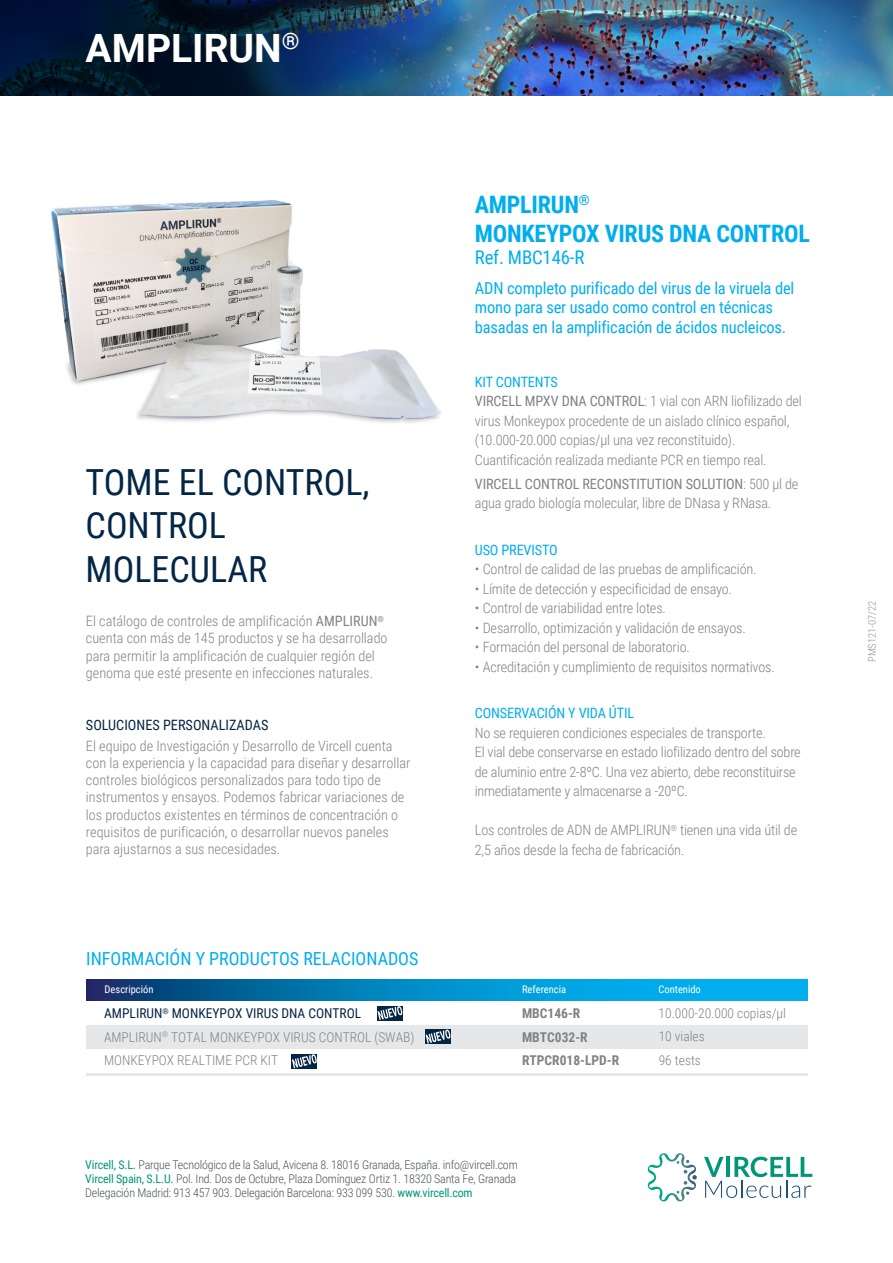
<style>
.page{position:relative;width:893px;height:1263px;background:#fff}
.page>*{position:absolute;margin:0;border:0;box-sizing:border-box;transform-origin:0 0}
.t1{font:700 39px "Roboto";color:#fff}
.t2{font:36px/43.2px "Roboto Condensed";color:#042645}
.t3{font:700 24px/28.8px "Roboto Condensed";letter-spacing:-.01em;color:#00aeef}
.t4{font:18.9px "Roboto Condensed";letter-spacing:-.01em;color:#00aeef}
.t5{font:18px "Roboto Condensed";color:#00aeef}
.t6{font:16.5px/19.5px "Roboto Condensed";letter-spacing:-.01em;color:#00aeef}
.t7{font:300 14.25px/17.1px "Roboto Condensed";letter-spacing:-.01em;color:#808285}
.t8{font:14.25px "Roboto Condensed";letter-spacing:-.01em;color:#00aeef}
.t9{font:14.25px "Roboto Condensed";color:#042645}
.t10{font:300 13.5px/23.4px "Roboto Condensed";color:#808285}
.t11{font:700 13.5px/23.4px "Roboto Condensed";color:#808285}
.t12{font:300 12px/14.4px "Roboto Condensed";letter-spacing:-.015em;color:#4c5454}
.t13{font:10.5px "Roboto Condensed";color:#fff}
.t14{font:300 10.5px "Roboto Condensed";color:#939598}
.s1{font-weight:400}
.s2{font-weight:400;color:#00aeef}
.s3{font-weight:400;color:#042645}
.s4{font-weight:400;color:#009778}
</style>
<div class="page">
<img style="left:480px;top:0;width:413px;height:95px">
<img style="left:51px;top:200px;width:391px;height:223px">
<div style="left:86px;top:1025px;width:721px;height:23px;background:#e6e7e9"></div>
<hr style="left:86px;top:1073px;width:721px;height:3px;background:#e6e7e9">
<svg style="left:86px;top:980px;width:721px;height:21px;background:#0285c0"></svg>
<svg style="left:0;top:0;width:480px;height:95px;background:#0e2d4e"></svg>
<svg style="left:647px;top:1153px;width:165px;height:49px"></svg>
<svg style="left:377px;top:1006px;width:25px;height:14px"></svg>
<div style="left:292px;top:1054px;width:25px;height:15px;background:#042645"></div>
<svg style="left:292px;top:1054px;width:25px;height:14px"></svg>
<div style="left:425px;top:1029px;width:25px;height:15px;background:#042645"></div>
<svg style="left:426px;top:1029px;width:24px;height:14px"></svg>
<h1 class="t1" style="left:86px;top:20px;width:215px">AMPLIRUN<sup>®</sup></h1>
<h2 class="t2" style="left:86px;top:459px;width:285px">TOME EL CONTROL,<br>CONTROL<br>MOLECULAR</h2>
<p class="t7" style="left:86px;top:612px;width:303px">El catálogo de controles de amplificación <span class="s1">AMPLIRUN</span><sup>® </sup>cuenta con más de 145 productos y se ha desarrollado para permitir la amplificación de cualquier región del genoma que esté presente en infecciones naturales.</p>
<p class="t9" style="left:86px;top:714px;width:184px">SOLUCIONES PERSONALIZADAS</p>
<p class="t7" style="left:86px;top:737px;width:326px">El equipo de Investigación y Desarrollo de Vircell cuenta con la experiencia y la capacidad para diseñar y desarrollar controles biológicos personalizados para todo tipo de instrumentos y ensayos. Podemos fabricar variaciones de los productos existentes en términos de concentración o requisitos de purificación, o desarrollar nuevos paneles para ajustarnos a sus necesidades.</p>
<p class="t5" style="left:86px;top:946px;width:334px">INFORMACIÓN Y PRODUCTOS RELACIONADOS</p>
<h3 class="t3" style="left:475px;top:189px;width:337px">AMPLIRUN<sup>®<br></sup>MONKEYPOX VIRUS DNA CONTROL</h3>
<h3 class="t4" style="left:475px;top:244px;width:111px">Ref. MBC146-R</h3>
<p class="t6" style="left:475px;top:277px;width:321px">ADN completo purificado del virus de la viruela del mono para ser usado como control en técnicas basadas en la amplificación de ácidos nucleicos.</p>
<p class="t7" style="left:475px;top:371px;width:328px;line-height:19.5px"><span class="s2">KIT CONTENTS<br></span><span class="s1">VIRCELL MPXV DNA CONTROL</span>: 1 vial con ARN liofilizado del virus Monkeypox procedente de un aislado clínico español, (10.000-20.000 copias/μl una vez reconstituido).<br>Cuantificación realizada mediante PCR en tiempo real.</p>
<p class="t7" style="left:475px;top:473px;width:325px;line-height:19.5px"><span class="s1">VIRCELL CONTROL RECONSTITUTION SOLUTION</span>: 500 μl de agua grado biología molecular, libre de DNasa y RNasa.</p>
<p class="t8" style="left:475px;top:540px;width:84px">USO PREVISTO</p>
<p class="t7" style="left:475px;top:560px;width:283px">• Control de calidad de las pruebas de amplificación.</p>
<p class="t7" style="left:475px;top:580px;width:259px">• Límite de detección y especificidad de ensayo.</p>
<p class="t7" style="left:475px;top:599px;width:193px">• Control de variabilidad entre lotes.</p>
<p class="t7" style="left:475px;top:618px;width:272px">• Desarrollo, optimización y validación de ensayos.</p>
<p class="t7" style="left:475px;top:638px;width:217px">• Formación del personal de laboratorio.</p>
<p class="t7" style="left:475px;top:657px;width:302px">• Acreditación y cumplimiento de requisitos normativos.</p>
<p class="t8" style="left:475px;top:703px;width:161px">CONSERVACIÓN Y VIDA ÚTIL</p>
<p class="t7" style="left:475px;top:722px;width:327px;line-height:19.5px">No se requieren condiciones especiales de transporte.<br>El vial debe conservarse en estado liofilizado dentro del sobre de aluminio entre 2-8ºC. Una vez abierto, debe reconstituirse inmediatamente y almacenarse a -20ºC.</p>
<p class="t7" style="left:475px;top:820px;width:324px;line-height:19.6px">Los controles de ADN de AMPLIRUN<sup>®</sup> tienen una vida útil de<br>2,5 años desde la fecha de fabricación.</p>
<p class="t13" style="left:105px;top:982px;width:50px">Descripción</p>
<p class="t13" style="left:522px;top:982px;width:46px">Referencia</p>
<p class="t13" style="left:659px;top:982px;width:44px">Contenido</p>
<p class="t10" style="left:104px;top:1001px;width:312px"><span class="s3">AMPLIRUN</span><sup>®</sup> <span class="s3">MONKEYPOX VIRUS DNA CONTROL<br></span>AMPLIRUN<sup>®</sup> TOTAL MONKEYPOX VIRUS CONTROL (SWAB)<br>MONKEYPOX REALTIME PCR KIT</p>
<p class="t10" style="left:659px;top:1001px;width:129px">10.000-20.000 copias/µl<br>10 viales<br>96 tests</p>
<p class="t11" style="left:522px;top:1001px;width:99px">MBC146-R<br>MBTC032-R<br>RTPCR018-LPD-R</p>
<p class="t12" style="left:85px;top:1157px;width:434px"><span class="s4">Vircell, S.L.</span> Parque Tecnológico de la Salud, Avicena 8. 18016 Granada, España. info@vircell.com<br><span class="s4">Vircell Spain, S.L.U.</span> Pol. Ind. Dos de Octubre, Plaza Domínguez Ortiz 1. 18320 Santa Fe, Granada<br>Delegación Madrid: 913 457 903. Delegación Barcelona: 933 099 530. <span class="s4">www.vircell.com</span></p>
<p class="t14" style="left:865px;top:662px;width:63px;rotate:-90deg">PMS121-07/22</p>
</div>
